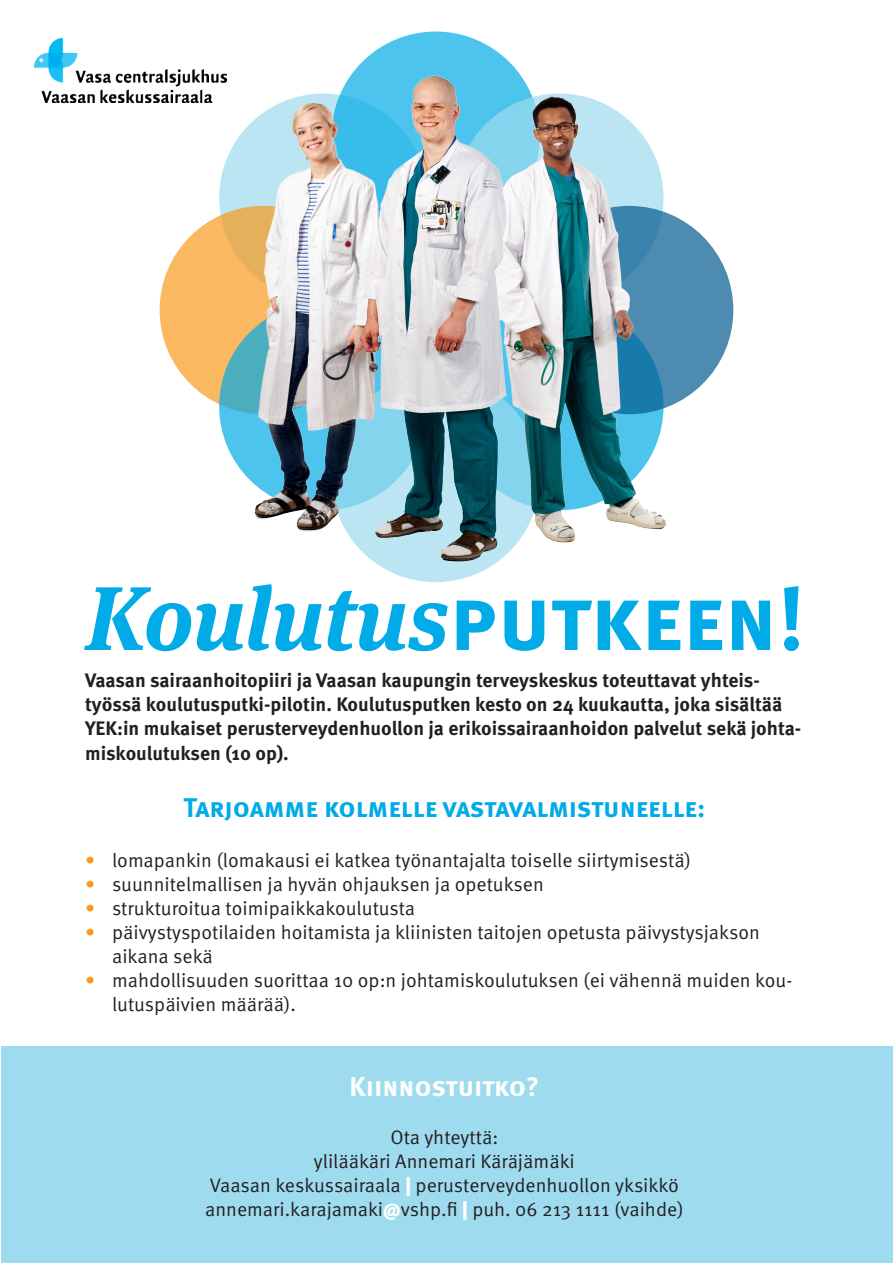
<style>
.page{position:relative;width:893px;height:1263px;background:#fff}
.page>*{position:absolute;margin:0;border:0;box-sizing:border-box;transform-origin:0 0}
.t1{font:italic 700 90px "Meta Serif OT";color:#00abe7}
.t2{font:700 27px "Meta Pro";letter-spacing:-.005em;color:#00abe7}
.t3{font:700 27px "Meta Pro";letter-spacing:-.01em;color:#fff}
.t4{font:19.5px/24px "Meta Pro";color:#231f20}
.t5{font:700 19.5px/24.5px "Meta Pro";color:#231f20}
.s1{font-family:"Meta Pro";font-style:normal}
.s2{color:#f89a1c}
.s3{font-weight:900;color:#fff}
</style>
<div class="page">
<div style="left:1px;top:1046px;width:891px;height:216px;background:#9edbee"></div>
<div style="left:219px;top:94px;width:208px;height:208px;background:#bbe5f3;border-radius:50%"></div>
<div style="left:160px;top:206px;width:208px;height:208px;background:linear-gradient(to bottom,#f1b55f,#feba61);border-radius:50%"></div>
<img style="left:34px;top:39px;width:193px;height:63px">
<div style="left:331px;top:32px;width:209px;height:208px;background:#4dc4ee;border-radius:50%"></div>
<div style="left:525px;top:206px;width:208px;height:208px;background:#4d8cb0;border-radius:50%"></div>
<svg style="left:219px;top:302px;width:208px;height:208px;background:#4eb8d3"></svg>
<div style="left:331px;top:374px;width:209px;height:208px;background:#bbe5f3;border-radius:50%"></div>
<img style="left:483px;top:49px;width:193px;height:522px">
<img style="left:244px;top:64px;width:116px;height:455px">
<img style="left:290px;top:74px;width:221px;height:492px">
<p class="t1" style="left:86px;top:563px;width:721px">Koulutus<span class="s1">putkeen!</span></p>
<p class="t5" style="left:85px;top:668px;width:718px">Vaasan sairaanhoitopiiri ja Vaasan kaupungin terveyskeskus toteuttavat yhteis&shy;työssä koulutusputki-pilotin. Koulutusputken kesto on 24 kuukautta, joka sisältää YEK:in mukaiset perusterveydenhuollon ja erikoissairaanhoidon palvelut sekä johta&shy;miskoulutuksen (10 op).</p>
<p class="t2" style="left:183px;top:791px;width:523px">Tarjoamme kolmelle vastavalmistuneelle:</p>
<p class="t4" style="left:85px;top:848px;width:608px"><span class="s2">•</span> lomapankin (lomakausi ei katkea työnantajalta toiselle siirtymisestä)</p>
<p class="t4" style="left:85px;top:872px;width:460px"><span class="s2">•</span> suunnitelmallisen ja hyvän ohjauksen ja opetuksen</p>
<p class="t4" style="left:85px;top:896px;width:332px"><span class="s2">•</span> strukturoitua toimipaikkakoulutusta</p>
<p class="t4" style="left:112px;top:920px;width:649px;text-indent:-27px"><span class="s2">•</span> päivystyspotilaiden hoitamista ja kliinisten taitojen opetusta päivystysjakson aikana sekä</p>
<p class="t4" style="left:112px;top:968px;width:682px;text-indent:-27px"><span class="s2">•</span> mahdollisuuden suorittaa 10 op:n johtamiskoulutuksen (ei vähennä muiden kou&shy;lutuspäivien määrää).</p>
<p class="t3" style="left:350px;top:1069px;width:191px">Kiinnostuitko?</p>
<p class="t4" style="left:390px;top:1126px;width:109px">Ota yhteyttä:</p>
<p class="t4" style="left:314px;top:1150px;width:262px">ylilääkäri Annemari Käräjämäki</p>
<p class="t4" style="left:210px;top:1174px;width:470px">Vaasan keskussairaala <span class="s3">|</span> perusterveydenhuollon yksikkö</p>
<p class="t4" style="left:205px;top:1198px;width:480px">annemari.karajamaki<span class="s3">@</span>vshp.fi <span class="s3">|</span> puh. 06 213 1111 (vaihde)</p>
</div>
